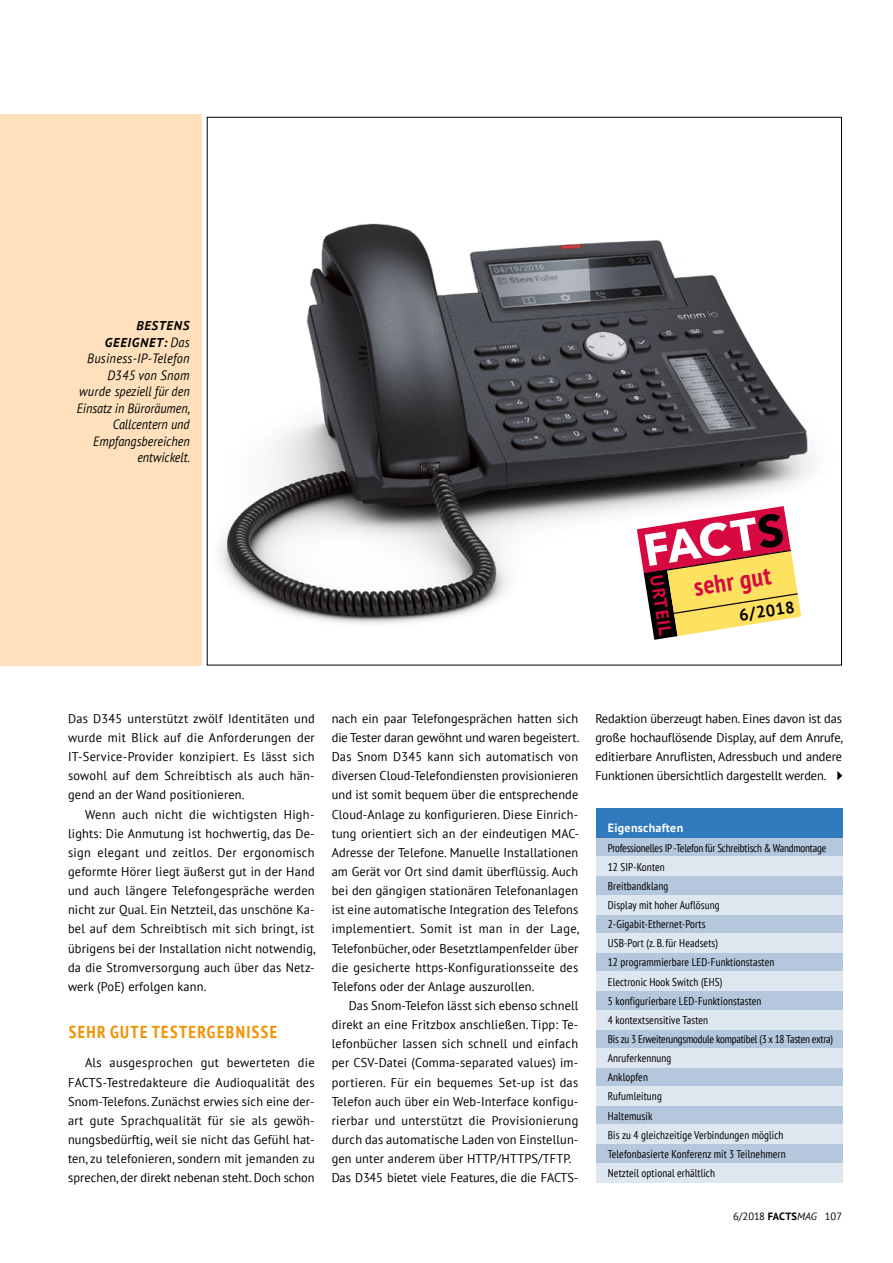
<style>
.page{position:relative;width:893px;height:1263px;background:#fff}
.page>*{position:absolute;margin:0;border:0;box-sizing:border-box;transform-origin:0 0}
.t1{font:700 condensed 25.5px "PT Sans";color:#d60940}
.t2{font:700 17.85px "PT Sans";color:#d60940}
.t3{font:700 condensed 17.25px "PT Sans";letter-spacing:.08em;color:#f39100}
.t4{font:700 16.5px "PT Sans";color:#000}
.t5{font:italic 13.5px/16.5px "PT Sans";color:#000;text-align:right;scale:.92 1}
.t6{font:12.75px/19.2px "PT Sans";letter-spacing:.015em;color:#000;text-align:justify}
.t7{font:italic 700 12.75px/16.5px "PT Sans";letter-spacing:.055em;color:#000;text-align:right}
.t8{font:700 12px "PT Sans";letter-spacing:.025em;color:#fff}
.t9{font:condensed 11.25px/19.2px "PT Sans";letter-spacing:.01em;color:#000}
.t10{font:10.5px "PT Sans";color:#000}
.s1{font-weight:400;font-size:13.5px}
.s2{font-weight:700}
.s3{font-style:italic}
</style>
<div class="page">
<img style="left:220px;top:223px;width:592px;height:401px">
<div style="left:0;top:114px;width:202px;height:551px;background:#fee0bc"></div>
<svg style="left:637px;top:506px;width:164px;height:134px"></svg>
<div style="left:596px;top:808px;width:246px;height:374px;background:#b5c7dd"></div>
<div style="left:596px;top:857px;width:246px;height:19px;background:#dee7ef"></div>
<div style="left:596px;top:895px;width:246px;height:19px;background:#dee7ef"></div>
<div style="left:596px;top:972px;width:246px;height:19px;background:#dee7ef"></div>
<div style="left:596px;top:933px;width:246px;height:19px;background:#dee7ef"></div>
<div style="left:596px;top:1010px;width:246px;height:19px;background:#dee7ef"></div>
<div style="left:596px;top:808px;width:246px;height:30px;background:#3079bd"></div>
<div style="left:596px;top:1048px;width:246px;height:19px;background:#dee7ef"></div>
<div style="left:596px;top:1086px;width:246px;height:20px;background:#dee7ef"></div>
<div style="left:596px;top:1125px;width:246px;height:19px;background:#dee7ef"></div>
<div style="left:596px;top:1163px;width:246px;height:19px;background:#dee7ef"></div>
<svg style="left:837px;top:771px;width:5px;height:9px"></svg>
<p class="t7" style="left:105px;top:317px;width:86px">BESTENS<br>GEEIGNET: <span class="s1">Das</span></p>
<p class="t5" style="left:77px;top:350px;width:125px">Business-IP-Telefon<br>D345 von Snom wurde speziell für den<br>Einsatz in Büroräumen,<br>Callcentern und<br>Empfangsbereichen entwickelt.</p>
<h2 class="t2" style="left:668px;top:574px;width:62px;rotate:81deg">URTEIL</h2>
<h1 class="t1" style="left:691px;top:570px;width:79px;rotate:-9deg">sehr gut</h1>
<p class="t4" style="left:737px;top:604px;width:57px;rotate:-9deg">6/2018</p>
<p class="t6" style="left:68px;top:708px;width:248px">Das D345 unterstützt zwölf Identitäten und wurde mit Blick auf die Anforderungen der IT-Service-Provider konzipiert. Es lässt sich sowohl auf dem Schreibtisch als auch hän&shy;gend an der Wand positionieren.</p>
<p class="t6" style="left:68px;top:804px;width:249px;text-indent:17px">Wenn auch nicht die wichtigsten High&shy;lights: Die Anmutung ist hochwertig, das De&shy;sign elegant und zeitlos. Der ergonomisch geformte Hörer liegt äußerst gut in der Hand und auch längere Telefongespräche werden nicht zur Qual. Ein Netzteil, das unschöne Ka&shy;bel auf dem Schreibtisch mit sich bringt, ist übrigens bei der Installation nicht notwendig, da die Stromversorgung auch über das Netz&shy;werk (PoE) erfolgen kann.</p>
<h3 class="t3" style="left:69px;top:1020px;width:210px">SEHR GUTE TESTERGEBNISSE</h3>
<p class="t6" style="left:68px;top:1053px;width:248px;text-indent:17px">Als ausgesprochen gut bewerteten die FACTS-Testredakteure die Audioqualität des Snom-Telefons. Zunächst erwies sich eine der&shy;art gute Sprachqualität für sie als gewöh&shy;nungsbedürftig, weil sie nicht das Gefühl hat&shy;ten, zu telefonieren, sondern mit jemanden zu sprechen, der direkt nebenan steht. Doch schon</p>
<p class="t6" style="left:332px;top:708px;width:249px">nach ein paar Telefongesprächen hatten sich die Tester daran gewöhnt und waren begeistert.<br>Das Snom D345 kann sich automatisch von diversen Cloud-Telefondiensten provisionieren und ist somit bequem über die entsprechende Cloud-Anlage zu konfigurieren. Diese Einrich&shy;tung orientiert sich an der eindeutigen MAC-Adresse der Telefone. Manuelle Installationen am Gerät vor Ort sind damit überflüssig. Auch bei den gängigen stationären Telefonanlagen ist eine automatische Integration des Telefons implementiert. Somit ist man in der Lage, Telefonbücher, oder Besetztlampenfelder über die gesicherte https-Konfigurationsseite des Telefons oder der Anlage auszurollen.</p>
<p class="t6" style="left:332px;top:995px;width:248px;text-align:left;text-indent:17px">Das Snom-Telefon lässt sich ebenso schnell direkt an eine Fritzbox anschließen. Tipp: Te&shy;lefonbücher lassen sich schnell und einfach per CSV-Datei (Comma-separated values) im&shy;portieren. Für ein bequemes Set-up ist das Telefon auch über ein Web-Interface konfigu&shy;rierbar und unterstützt die Provisionierung durch das automatische Laden von Einstellun&shy;gen unter anderem über HTTP/HTTPS/TFTP.<br>Das D345 bietet viele Features, die die FACTS-</p>
<p class="t6" style="left:595px;top:708px;width:249px">Redaktion überzeugt haben. Eines davon ist das große hochauflösende Display, auf dem Anrufe, editierbare Anruflisten, Adressbuch und andere Funktionen übersichtlich dargestellt werden.</p>
<p class="t8" style="left:608px;top:820px;width:77px">Eigenschaften</p>
<p class="t9" style="left:608px;top:838px;width:227px">Professionelles IP -Telefon für Schreibtisch &amp; Wandmontage<br>12 SIP-Konten<br>Breitbandklang<br>Display mit hoher Auflösung<br>2-Gigabit-Ethernet-Ports<br>USB-Port (z. B. für Headsets)<br>12 programmierbare LED-Funktionstasten<br>Electronic Hook Switch (EHS)<br>5 konfigurierbare LED-Funktionstasten<br>4 kontextsensitive Tasten<br>Bis zu 3 Erweiterungsmodule kompatibel (3 x 18 Tasten extra)<br>Anruferkennung<br>Anklopfen<br>Rufumleitung<br>Haltemusik<br>Bis zu 4 gleichzeitige Verbindungen möglich<br>Telefonbasierte Konferenz mit 3 Teilnehmern<br>Netzteil optional erhältlich</p>
<p class="t10" style="left:733px;top:1209px;width:110px">6/2018 <span class="s2">FACTS</span><span class="s3">MAG</span> 107</p>
</div>
